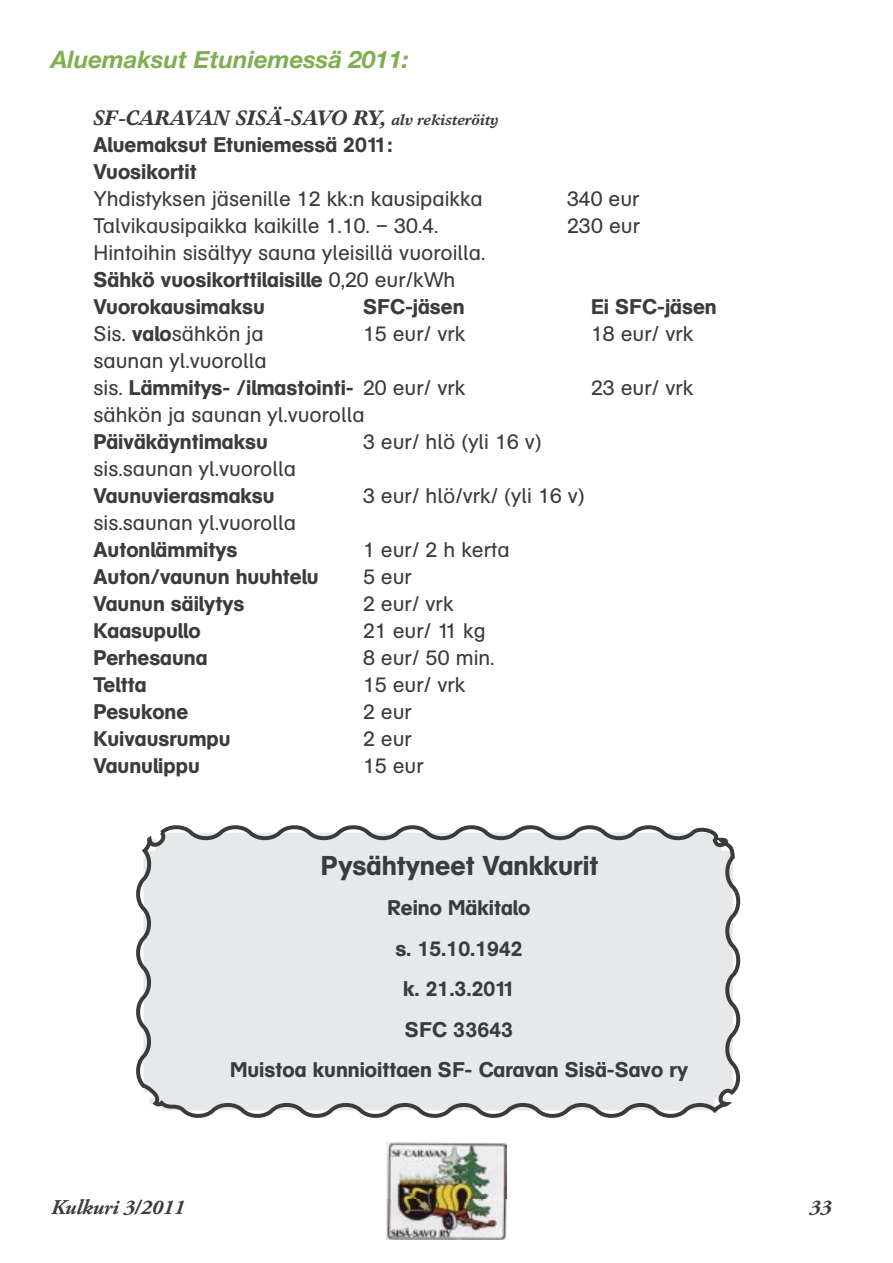
<style>
.page{position:relative;width:893px;height:1263px;background:#fff}
.page>*{position:absolute;margin:0;border:0;box-sizing:border-box;transform-origin:0 0}
.t1{font:500 27px "AG Schoolbook";color:#3a3b3c}
.t2{font:italic 700 24px "Helvetica Neue";color:#7eaf50}
.t3{font:21px/27px "AG Schoolbook";color:#3a3b3c}
.t4{font:500 21px/40.5px "AG Schoolbook";color:#3a3b3c}
.t5{font:italic 700 21px "Times Europa";color:#3a3b3c}
.t6{font:italic 700 21px "Adobe Garamond Pro";color:#3a3b3c}
.s1{font-size:15px}
.s2{font-weight:500}
</style>
<div class="page">
<img style="left:386px;top:1142px;width:120px;height:97px">
<svg style="left:136px;top:825px;width:605px;height:293px;background:#e0e1e3"></svg>
<p class="t2" style="left:51px;top:45px;width:359px">Aluemaksut Etuniemessä 2011:</p>
<p class="t5" style="left:94px;top:105px;width:407px">SF-CARAVAN SISÄ-SAVO RY, <span class="s1">alv rekisteröity</span></p>
<p class="t4" style="left:94px;top:131px;width:301px;line-height:27px">Aluemaksut Etuniemessä 2011:<br>Vuosikortit</p>
<p class="t3" style="left:94px;top:185px;width:391px">Yhdistyksen jäsenille 12 kk:n kausipaikka</p>
<p class="t3" style="left:567px;top:185px;width:74px">340 eur</p>
<p class="t3" style="left:94px;top:212px;width:347px">Talvikausipaikka kaikille 1.10. – 30.4.</p>
<p class="t3" style="left:567px;top:212px;width:75px">230 eur</p>
<p class="t3" style="left:94px;top:239px;width:393px">Hintoihin sisältyy sauna yleisillä vuoroilla.<br><span class="s2">Sähkö vuosikorttilaisille</span> 0,20 eur/kWh<br><span class="s2">Vuorokausimaksu</span></p>
<p class="t4" style="left:363px;top:286px;width:103px">SFC-jäsen</p>
<p class="t4" style="left:591px;top:286px;width:127px">Ei SFC-jäsen</p>
<p class="t3" style="left:94px;top:320px;width:172px">Sis. <span class="s2">valo</span>sähkön ja</p>
<p class="t3" style="left:363px;top:320px;width:104px">15 eur/ vrk</p>
<p class="t3" style="left:591px;top:320px;width:104px">18 eur/ vrk</p>
<p class="t3" style="left:94px;top:347px;width:373px">saunan yl.vuorolla<br>sis. <span class="s2">Lämmitys- /ilmastointi-</span> 20 eur/ vrk</p>
<p class="t3" style="left:591px;top:374px;width:104px">23 eur/ vrk</p>
<p class="t3" style="left:94px;top:401px;width:273px">sähkön ja saunan yl.vuorolla</p>
<p class="t4" style="left:94px;top:421px;width:176px">Päiväkäyntimaksu</p>
<p class="t3" style="left:363px;top:428px;width:180px">3 eur/ hlö (yli 16 v)</p>
<p class="t3" style="left:94px;top:455px;width:204px">sis.saunan yl.vuorolla</p>
<p class="t4" style="left:94px;top:475px;width:183px">Vaunuvierasmaksu</p>
<p class="t3" style="left:363px;top:482px;width:223px">3 eur/ hlö/vrk/ (yli 16 v)</p>
<p class="t3" style="left:94px;top:509px;width:204px">sis.saunan yl.vuorolla</p>
<p class="t4" style="left:94px;top:529px;width:145px">Autonlämmitys</p>
<p class="t3" style="left:363px;top:536px;width:148px">1 eur/ 2 h kerta</p>
<p class="t4" style="left:94px;top:556px;width:227px">Auton/vaunun huuhtelu</p>
<p class="t3" style="left:363px;top:563px;width:50px">5 eur</p>
<p class="t4" style="left:94px;top:583px;width:152px">Vaunun säilytys</p>
<p class="t3" style="left:363px;top:590px;width:92px">2 eur/ vrk</p>
<p class="t4" style="left:94px;top:610px;width:109px">Kaasupullo</p>
<p class="t3" style="left:363px;top:617px;width:124px">21 eur/ 11 kg</p>
<p class="t4" style="left:94px;top:637px;width:115px">Perhesauna</p>
<p class="t3" style="left:363px;top:644px;width:133px">8 eur/ 50 min.</p>
<p class="t4" style="left:94px;top:664px;width:54px">Teltta</p>
<p class="t3" style="left:363px;top:671px;width:104px">15 eur/ vrk</p>
<p class="t4" style="left:94px;top:691px;width:96px">Pesukone</p>
<p class="t3" style="left:363px;top:698px;width:50px">2 eur</p>
<p class="t4" style="left:94px;top:718px;width:139px">Kuivausrumpu</p>
<p class="t3" style="left:363px;top:725px;width:50px">2 eur</p>
<p class="t4" style="left:94px;top:745px;width:108px">Vaunulippu</p>
<p class="t3" style="left:363px;top:752px;width:62px">15 eur</p>
<p class="t1" style="left:321px;top:849px;width:279px">Pysähtyneet Vankkurit</p>
<p class="t4" style="left:230px;top:888px;width:459px;text-align:center">Reino Mäkitalo<br>s. 15.10.1942<br>k. 21.3.2011<br>SFC 33643<br>Muistoa kunnioittaen SF- Caravan Sisä-Savo ry</p>
<p class="t6" style="left:51px;top:1195px;width:135px">Kulkuri 3/2011</p>
<p class="t6" style="left:809px;top:1195px;width:23px">33</p>
</div>
